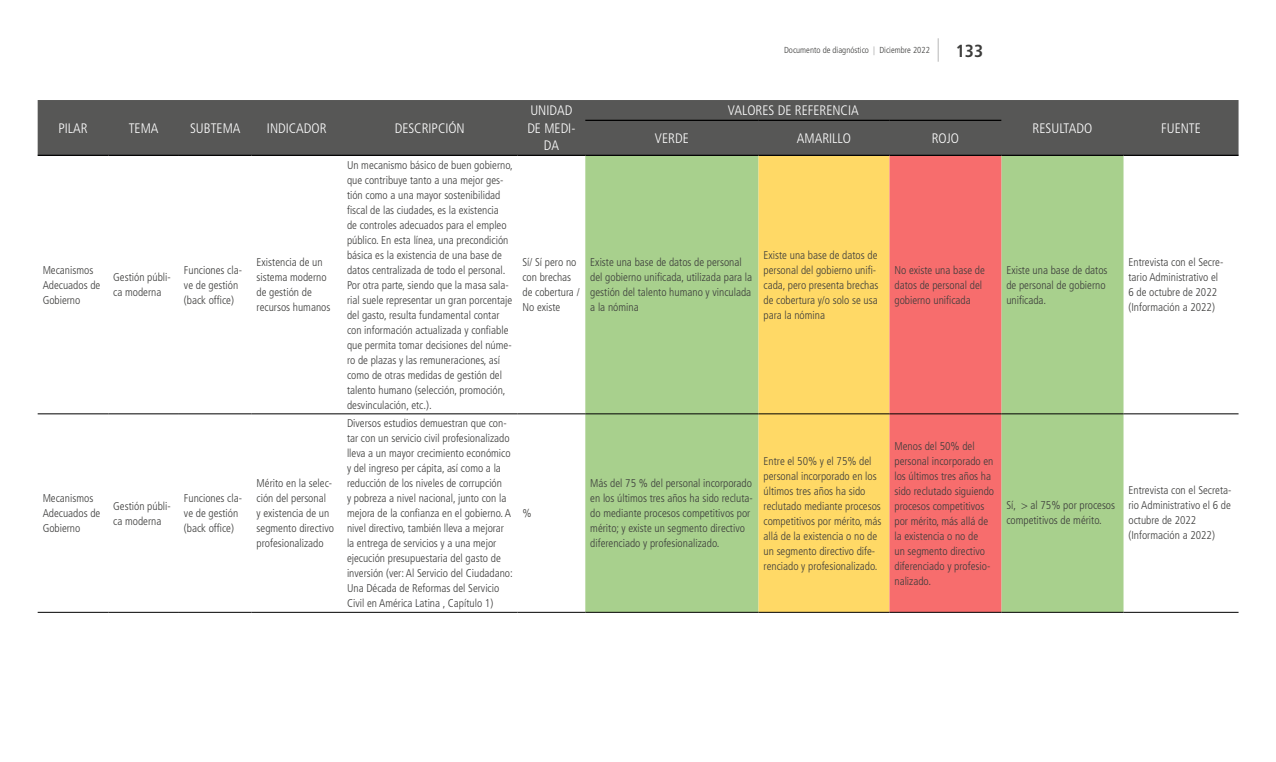
<style>
.page{position:relative;width:1276px;height:762px;background:#fff}
.page>*{position:absolute;margin:0;border:0;box-sizing:border-box;transform-origin:0 0}
.t1{font:700 condensed 17.5px "Frutiger LT Std";color:#3c3c3b}
.t2{font:300 condensed 13.75px/17.5px "Frutiger LT Std";color:#fff;text-align:center}
.t3{font:300 condensed 11.25px/15px "Frutiger LT Std";color:#3c3c3b}
.t4{font:300 condensed 8.75px "Frutiger LT Std";color:#3c3c3b}
.s1{color:#878787}
</style>
<div class="page">
<div style="left:38px;top:100px;width:1200px;height:55px;background:#575756"></div>
<div style="left:585px;top:156px;width:538px;height:456px;background:#a8d08d"></div>
<div style="left:758px;top:156px;width:131px;height:456px;background:#ffd966"></div>
<div style="left:889px;top:156px;width:112px;height:456px;background:#f76d6d"></div>
<hr style="left:585px;top:120px;width:173px;height:1px;background:#000">
<hr style="left:758px;top:120px;width:131px;height:1px;background:#000">
<hr style="left:889px;top:120px;width:112px;height:1px;background:#000">
<hr style="left:38px;top:155px;width:70px;height:1px;background:#000">
<hr style="left:108px;top:155px;width:71px;height:1px;background:#000">
<hr style="left:179px;top:155px;width:73px;height:1px;background:#000">
<hr style="left:252px;top:155px;width:90px;height:1px;background:#000">
<hr style="left:342px;top:155px;width:175px;height:1px;background:#000">
<hr style="left:517px;top:155px;width:68px;height:1px;background:#000">
<hr style="left:585px;top:155px;width:173px;height:1px;background:#000">
<hr style="left:758px;top:155px;width:131px;height:1px;background:#000">
<hr style="left:889px;top:155px;width:112px;height:1px;background:#000">
<hr style="left:1001px;top:155px;width:122px;height:1px;background:#000">
<hr style="left:1123px;top:155px;width:115px;height:1px;background:#000">
<hr style="left:38px;top:413px;width:70px;height:1px;background:#000">
<hr style="left:108px;top:413px;width:71px;height:1px;background:#000">
<hr style="left:179px;top:413px;width:73px;height:1px;background:#000">
<hr style="left:252px;top:413px;width:90px;height:1px;background:#000">
<hr style="left:342px;top:413px;width:175px;height:1px;background:#000">
<hr style="left:517px;top:413px;width:68px;height:1px;background:#000">
<hr style="left:585px;top:413px;width:173px;height:1px;background:#000">
<hr style="left:758px;top:413px;width:131px;height:1px;background:#000">
<hr style="left:889px;top:413px;width:112px;height:1px;background:#000">
<hr style="left:1001px;top:413px;width:122px;height:1px;background:#000">
<hr style="left:1123px;top:413px;width:115px;height:1px;background:#000">
<hr style="left:38px;top:612px;width:70px;height:1px;background:#000">
<hr style="left:108px;top:612px;width:71px;height:1px;background:#000">
<hr style="left:179px;top:612px;width:73px;height:1px;background:#000">
<hr style="left:252px;top:612px;width:90px;height:1px;background:#000">
<hr style="left:342px;top:612px;width:175px;height:1px;background:#000">
<hr style="left:517px;top:612px;width:68px;height:1px;background:#000">
<hr style="left:585px;top:612px;width:173px;height:1px;background:#000">
<hr style="left:758px;top:612px;width:131px;height:1px;background:#000">
<hr style="left:889px;top:612px;width:112px;height:1px;background:#000">
<hr style="left:1001px;top:612px;width:122px;height:1px;background:#000">
<hr style="left:1123px;top:612px;width:115px;height:1px;background:#000">
<hr style="left:937px;top:38px;width:2px;height:24px;background:#c6c6c6">
<p class="t4" style="left:784px;top:45px;width:147px">Documento de diagnóstico <span class="s1">|</span> Diciembre 2022</p>
<h1 class="t1" style="left:956px;top:40px;width:29px">133</h1>
<p class="t2" style="left:58px;top:120px;width:31px">PILAR</p>
<p class="t2" style="left:129px;top:120px;width:31px">TEMA</p>
<p class="t2" style="left:190px;top:120px;width:52px">SUBTEMA</p>
<p class="t2" style="left:267px;top:120px;width:61px">INDICADOR</p>
<p class="t2" style="left:395px;top:120px;width:72px">DESCRIPCIÓN</p>
<p class="t3" style="left:43px;top:263px;width:59px">Mecanismos<br>Adecuados de<br>Gobierno</p>
<p class="t3" style="left:113px;top:270px;width:59px">Gestión públi&shy;ca moderna</p>
<p class="t3" style="left:184px;top:263px;width:60px">Funciones cla&shy;ve de gestión (back office)</p>
<p class="t3" style="left:257px;top:255px;width:75px">Existencia de un sistema moderno de gestión de recursos humanos</p>
<p class="t3" style="left:43px;top:491px;width:59px">Mecanismos<br>Adecuados de<br>Gobierno</p>
<p class="t3" style="left:113px;top:498px;width:59px">Gestión públi&shy;ca moderna</p>
<p class="t3" style="left:184px;top:491px;width:60px">Funciones cla&shy;ve de gestión (back office)</p>
<p class="t3" style="left:257px;top:476px;width:79px">Mérito en la selec&shy;ción del personal<br>y existencia de un segmento directivo profesionalizado</p>
<p class="t3" style="left:347px;top:157px;width:167px">Un mecanismo básico de buen gobierno, que contribuye tanto a una mejor ges&shy;tión como a una mayor sostenibilidad fiscal de las ciudades, es la existencia<br>de controles adecuados para el empleo público. En esta línea, una precondición básica es la existencia de una base de datos centralizada de todo el personal.<br>Por otra parte, siendo que la masa sala&shy;rial suele representar un gran porcentaje del gasto, resulta fundamental contar con información actualizada y confiable que permita tomar decisiones del núme&shy;ro de plazas y las remuneraciones, así como de otras medidas de gestión del talento humano (selección, promoción, desvinculación, etc.).</p>
<p class="t3" style="left:347px;top:416px;width:167px">Diversos estudios demuestran que con&shy;tar con un servicio civil profesionalizado lleva a un mayor crecimiento económico y del ingreso per cápita, así como a la reducción de los niveles de corrupción<br>y pobreza a nivel nacional, junto con la mejora de la confianza en el gobierno. A nivel directivo, también lleva a mejorar la entrega de servicios y a una mejor ejecución presupuestaria del gasto de inversión (ver: Al Servicio del Ciudadano:<br>Una Década de Reformas del Servicio Civil en América Latina , Capítulo 1)</p>
<p class="t2" style="left:527px;top:102px;width:50px">UNIDAD<br>DE MEDI-<br>DA</p>
<p class="t2" style="left:728px;top:102px;width:132px">VALORES DE REFERENCIA</p>
<p class="t2" style="left:655px;top:130px;width:35px">VERDE</p>
<p class="t2" style="left:797px;top:130px;width:56px">AMARILLO</p>
<p class="t2" style="left:931px;top:130px;width:29px">ROJO</p>
<p class="t2" style="left:1032px;top:120px;width:61px">RESULTADO</p>
<p class="t2" style="left:1161px;top:120px;width:41px">FUENTE</p>
<p class="t3" style="left:522px;top:255px;width:59px">Sí/ Sí pero no con brechas de cobertura /<br>No existe</p>
<p class="t3" style="left:590px;top:255px;width:163px">Existe una base de datos de personal del gobierno unificada, utilizada para la gestión del talento humano y vinculada a la nómina</p>
<p class="t3" style="left:763px;top:247px;width:116px">Existe una base de datos de personal del gobierno unifi&shy;cada, pero presenta brechas de cobertura y/o solo se usa para la nómina</p>
<p class="t3" style="left:894px;top:262px;width:92px">No existe una base de datos de personal del gobierno unificada</p>
<p class="t3" style="left:1006px;top:262px;width:103px">Existe una base de datos de personal de gobierno unificada.</p>
<p class="t3" style="left:1128px;top:255px;width:96px">Entrevista con el Secre&shy;tario Administrativo el<br>6 de octubre de 2022 (Información a 2022)</p>
<p class="t3" style="left:522px;top:506px;width:11px">%</p>
<p class="t3" style="left:590px;top:476px;width:164px">Más del 75 % del personal incorporado en los últimos tres años ha sido recluta&shy;do mediante procesos competitivos por mérito; y existe un segmento directivo diferenciado y profesionalizado.</p>
<p class="t3" style="left:763px;top:453px;width:119px">Entre el 50% y el 75% del personal incorporado en los últimos tres años ha sido reclutado mediante procesos competitivos por mérito, más allá de la existencia o no de un segmento directivo dife&shy;renciado y profesionalizado.</p>
<p class="t3" style="left:894px;top:438px;width:101px">Menos del 50% del personal incorporado en los últimos tres años ha sido reclutado siguiendo procesos competitivos por mérito, más allá de la existencia o no de<br>un segmento directivo diferenciado y profesio&shy;nalizado.</p>
<p class="t3" style="left:1006px;top:498px;width:110px">Sí, &gt; al 75% por procesos competitivos de mérito.</p>
<p class="t3" style="left:1128px;top:483px;width:104px">Entrevista con el Secreta&shy;rio Administrativo el 6 de octubre de 2022 (Información a 2022)</p>
</div>
